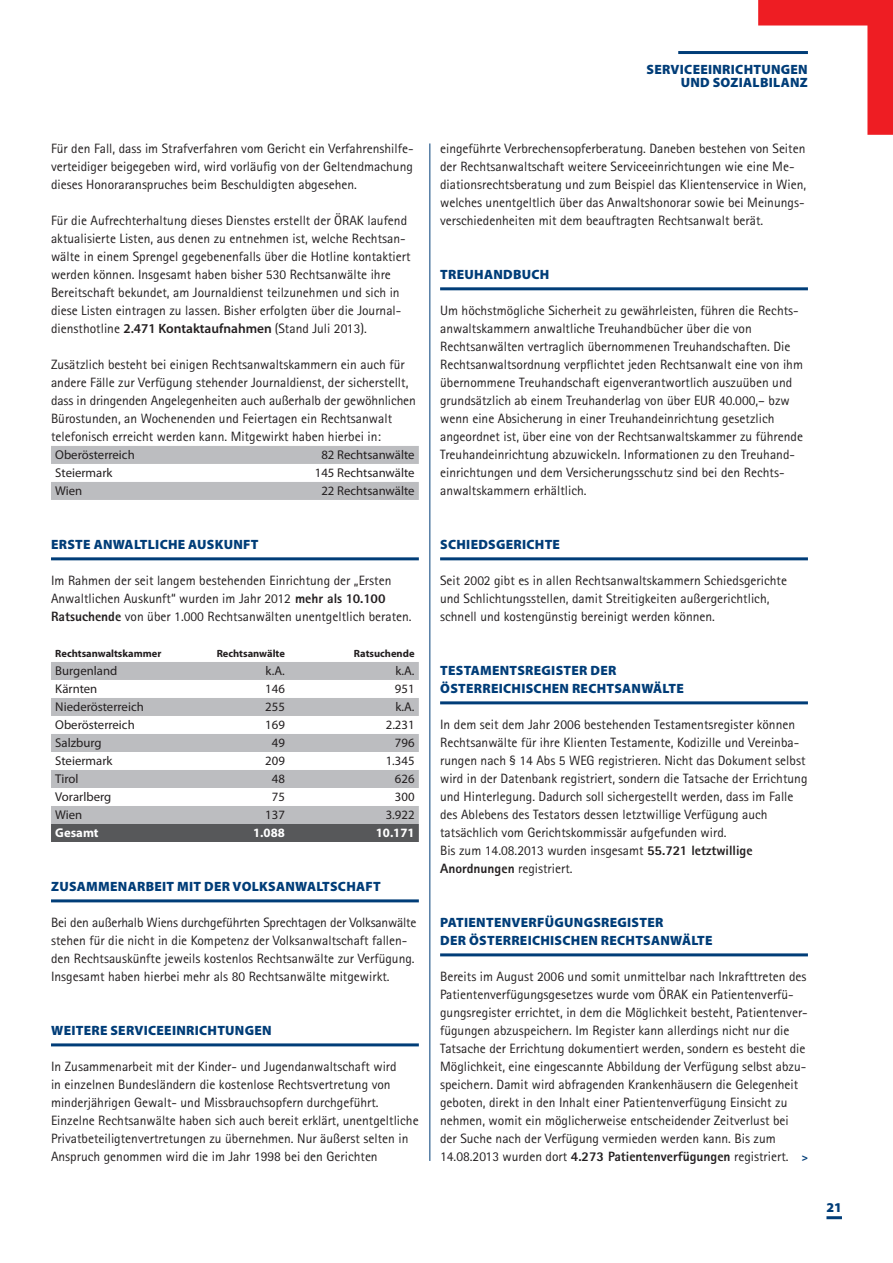
<style>
.page{position:relative;width:893px;height:1263px;background:#fff}
.page>*{position:absolute;margin:0;border:0;box-sizing:border-box;transform-origin:0 0}
.t1{font:13.5px/18px "Rotis Sans Serif";color:#231f20}
.t2{font:900 13.5px/18px "Myriad Pro";letter-spacing:.02em;color:#003d78}
.t3{font:12.75px "Myriad Pro";color:#231f20}
.t4{font:700 12.75px "Myriad Pro";color:#fff}
.t5{font:700 10.5px "Myriad Pro";color:#231f20}
.s1{font-family:"Myriad Pro";font-weight:600}
.s2{font-weight:800}
.s3{font-family:"Myriad Pro";font-weight:900;font-size:10.5px;color:#003d78}
</style>
<div class="page">
<svg style="left:758px;top:0;width:135px;height:135px"></svg>
<hr style="left:826px;top:1216px;width:16px;height:3px;background:#003d78">
<hr style="left:678px;top:51px;width:130px;height:3px;background:#003d78">
<div style="left:51px;top:446px;width:368px;height:18px;background:#bcbdc0"></div>
<div style="left:51px;top:482px;width:368px;height:18px;background:#bcbdc0"></div>
<hr style="left:51px;top:557px;width:368px;height:3px;background:#003d78">
<div style="left:51px;top:662px;width:368px;height:18px;background:#bcbdc0"></div>
<div style="left:51px;top:698px;width:368px;height:18px;background:#bcbdc0"></div>
<div style="left:51px;top:734px;width:368px;height:18px;background:#bcbdc0"></div>
<div style="left:51px;top:770px;width:368px;height:18px;background:#bcbdc0"></div>
<div style="left:51px;top:806px;width:368px;height:18px;background:#bcbdc0"></div>
<div style="left:51px;top:824px;width:368px;height:18px;background:#57585a"></div>
<hr style="left:51px;top:899px;width:368px;height:3px;background:#003d78">
<hr style="left:51px;top:1043px;width:368px;height:3px;background:#003d78">
<hr style="left:440px;top:287px;width:368px;height:3px;background:#003d78">
<hr style="left:440px;top:557px;width:368px;height:3px;background:#003d78">
<hr style="left:440px;top:701px;width:368px;height:3px;background:#003d78">
<hr style="left:440px;top:953px;width:368px;height:3px;background:#003d78">
<hr style="left:429px;top:143px;width:1px;height:1018px;background:#003d78">
<p class="t2" style="left:647px;top:62px;width:163px;line-height:13.5px;text-align:right">SERVICEEINRICHTUNGEN<br>UND SOZIALBILANZ</p>
<p class="t1" style="left:51px;top:139px;width:364px;text-align:justify">Für den Fall, dass im Strafverfahren vom Gericht ein Verfahrenshilfe&shy;verteidiger beigegeben wird, wird vorläufig von der Geltendmachung dieses Honoraranspruches beim Beschuldigten abgesehen.</p>
<p class="t1" style="left:51px;top:211px;width:361px">Für die Aufrechterhaltung dieses Dienstes erstellt der ÖRAK laufend aktualisierte Listen, aus denen zu entnehmen ist, welche Rechtsan&shy;wälte in einem Sprengel gegebenenfalls über die Hotline kontaktiert werden können. Insgesamt haben bisher 530 Rechtsanwälte ihre Bereitschaft bekundet, am Journaldienst teilzunehmen und sich in diese Listen eintragen zu lassen. Bisher erfolgten über die Journal&shy;diensthotline <span class="s1">2.471 Kontaktaufnahmen</span> (Stand Juli 2013).</p>
<p class="t1" style="left:51px;top:355px;width:366px">Zusätzlich besteht bei einigen Rechtsanwaltskammern ein auch für andere Fälle zur Verfügung stehender Journaldienst, der sicherstellt, dass in dringenden Angelegenheiten auch außerhalb der gewöhnlichen Bürostunden, an Wochenenden und Feiertagen ein Rechtsanwalt telefonisch erreicht werden kann. Mitgewirkt haben hierbei in:</p>
<p class="t3" style="left:55px;top:447px;width:81px">Oberösterreich</p>
<p class="t3" style="left:321px;top:447px;width:95px">82 Rechtsanwälte</p>
<p class="t3" style="left:55px;top:465px;width:59px">Steiermark</p>
<p class="t3" style="left:315px;top:465px;width:101px">145 Rechtsanwälte</p>
<p class="t3" style="left:55px;top:483px;width:29px">Wien</p>
<p class="t3" style="left:321px;top:483px;width:95px">22 Rechtsanwälte</p>
<p class="t2" style="left:51px;top:535px;width:206px">ERSTE ANWALTLICHE AUSKUNFT</p>
<p class="t1" style="left:51px;top:571px;width:362px">Im Rahmen der seit langem bestehenden Einrichtung der „Ersten<br>Anwaltlichen Auskunft“ wurden im Jahr 2012 <span class="s2">mehr als 10.100<br>Ratsuchende</span> von über 1.000 Rechtsanwälten unentgeltlich beraten.</p>
<p class="t5" style="left:55px;top:646px;width:108px">Rechtsanwaltskammer</p>
<p class="t5" style="left:217px;top:646px;width:70px">Rechtsanwälte</p>
<p class="t5" style="left:354px;top:646px;width:62px">Ratsuchende</p>
<p class="t3" style="left:55px;top:663px;width:64px">Burgenland</p>
<p class="t3" style="left:266px;top:663px;width:21px">k.A.</p>
<p class="t3" style="left:395px;top:663px;width:21px">k.A.</p>
<p class="t3" style="left:55px;top:681px;width:44px">Kärnten</p>
<p class="t3" style="left:265px;top:681px;width:21px">146</p>
<p class="t3" style="left:395px;top:681px;width:21px">951</p>
<p class="t3" style="left:55px;top:699px;width:90px">Niederösterreich</p>
<p class="t3" style="left:265px;top:699px;width:21px">255</p>
<p class="t3" style="left:395px;top:699px;width:21px">k.A.</p>
<p class="t3" style="left:55px;top:717px;width:81px">Oberösterreich</p>
<p class="t3" style="left:265px;top:717px;width:21px">169</p>
<p class="t3" style="left:386px;top:717px;width:30px">2.231</p>
<p class="t3" style="left:55px;top:735px;width:48px">Salzburg</p>
<p class="t3" style="left:272px;top:735px;width:15px">49</p>
<p class="t3" style="left:395px;top:735px;width:21px">796</p>
<p class="t3" style="left:55px;top:753px;width:59px">Steiermark</p>
<p class="t3" style="left:265px;top:753px;width:21px">209</p>
<p class="t3" style="left:386px;top:753px;width:30px">1.345</p>
<p class="t3" style="left:55px;top:771px;width:25px">Tirol</p>
<p class="t3" style="left:272px;top:771px;width:15px">48</p>
<p class="t3" style="left:395px;top:771px;width:21px">626</p>
<p class="t3" style="left:55px;top:789px;width:58px">Vorarlberg</p>
<p class="t3" style="left:272px;top:789px;width:15px">75</p>
<p class="t3" style="left:395px;top:789px;width:21px">300</p>
<p class="t3" style="left:55px;top:807px;width:29px">Wien</p>
<p class="t3" style="left:265px;top:807px;width:21px">137</p>
<p class="t3" style="left:386px;top:807px;width:30px">3.922</p>
<p class="t4" style="left:55px;top:824px;width:45px">Gesamt</p>
<p class="t4" style="left:253px;top:824px;width:33px">1.088</p>
<p class="t4" style="left:376px;top:824px;width:40px">10.171</p>
<p class="t2" style="left:51px;top:877px;width:329px">ZUSAMMENARBEIT MIT DER VOLKSANWALTSCHAFT</p>
<p class="t1" style="left:51px;top:913px;width:367px">Bei den außerhalb Wiens durchgeführten Sprechtagen der Volksanwälte stehen für die nicht in die Kompetenz der Volksanwaltschaft fallen&shy;den Rechtsauskünfte jeweils kostenlos Rechtsanwälte zur Verfügung.<br>Insgesamt haben hierbei mehr als 80 Rechtsanwälte mitgewirkt.</p>
<p class="t2" style="left:51px;top:1021px;width:222px">WEITERE SERVICEEINRICHTUNGEN</p>
<p class="t1" style="left:51px;top:1057px;width:369px">In Zusammenarbeit mit der Kinder- und Jugendanwaltschaft wird<br>in einzelnen Bundesländern die kostenlose Rechtsvertretung von minderjährigen Gewalt- und Missbrauchsopfern durchgeführt.<br>Einzelne Rechtsanwälte haben sich auch bereit erklärt, unentgeltliche Privatbeteiligtenvertretungen zu übernehmen. Nur äußerst selten in Anspruch genommen wird die im Jahr 1998 bei den Gerichten</p>
<p class="t1" style="left:440px;top:139px;width:368px">eingeführte Verbrechensopferberatung. Daneben bestehen von Seiten der Rechtsanwaltschaft weitere Serviceeinrichtungen wie eine Me&shy;diationsrechtsberatung und zum Beispiel das Klientenservice in Wien, welches unentgeltlich über das Anwaltshonorar sowie bei Meinungs&shy;verschiedenheiten mit dem beauftragten Rechtsanwalt berät.</p>
<p class="t2" style="left:440px;top:265px;width:111px">TREUHANDBUCH</p>
<p class="t1" style="left:440px;top:301px;width:364px">Um höchstmögliche Sicherheit zu gewährleisten, führen die Rechts&shy;anwaltskammern anwaltliche Treuhandbücher über die von Rechtsanwälten vertraglich übernommenen Treuhandschaften. Die Rechtsanwaltsordnung verpflichtet jeden Rechtsanwalt eine von ihm übernommene Treuhandschaft eigenverantwortlich auszuüben und grundsätzlich ab einem Treuhanderlag von über EUR 40.000,– bzw wenn eine Absicherung in einer Treuhandeinrichtung gesetzlich angeordnet ist, über eine von der Rechtsanwaltskammer zu führende Treuhandeinrichtung abzuwickeln. Informationen zu den Treuhand&shy;einrichtungen und dem Versicherungsschutz sind bei den Rechts&shy;anwaltskammern erhältlich.</p>
<p class="t2" style="left:440px;top:535px;width:121px">SCHIEDSGERICHTE</p>
<p class="t1" style="left:440px;top:571px;width:348px">Seit 2002 gibt es in allen Rechtsanwaltskammern Schiedsgerichte und Schlichtungsstellen, damit Streitigkeiten außergerichtlich, schnell und kostengünstig bereinigt werden können.</p>
<p class="t2" style="left:440px;top:661px;width:245px">TESTAMENTSREGISTER DER<br>ÖSTERREICHISCHEN RECHTSANWÄLTE</p>
<p class="t1" style="left:440px;top:715px;width:369px">In dem seit dem Jahr 2006 bestehenden Testamentsregister können Rechtsanwälte für ihre Klienten Testamente, Kodizille und Vereinba&shy;rungen nach § 14 Abs 5 WEG registrieren. Nicht das Dokument selbst wird in der Datenbank registriert, sondern die Tatsache der Errichtung und Hinterlegung. Dadurch soll sichergestellt werden, dass im Falle des Ablebens des Testators dessen letztwillige Verfügung auch tatsächlich vom Gerichtskommissär aufgefunden wird.<br>Bis zum 14.08.2013 wurden insgesamt <span class="s2">55.721 letztwillige Anordnungen</span> registriert.</p>
<p class="t2" style="left:440px;top:913px;width:274px">PATIENTENVERFÜGUNGSREGISTER<br>DER ÖSTERREICHISCHEN RECHTSANWÄLTE</p>
<p class="t1" style="left:440px;top:967px;width:369px">Bereits im August 2006 und somit unmittelbar nach Inkrafttreten des Patientenverfügungsgesetzes wurde vom ÖRAK ein Patientenverfü&shy;gungsregister errichtet, in dem die Möglichkeit besteht, Patientenver&shy;fügungen abzuspeichern. Im Register kann allerdings nicht nur die Tatsache der Errichtung dokumentiert werden, sondern es besteht die Möglichkeit, eine eingescannte Abbildung der Verfügung selbst abzu&shy;speichern. Damit wird abfragenden Krankenhäusern die Gelegenheit geboten, direkt in den Inhalt einer Patientenverfügung Einsicht zu nehmen, womit ein möglicherweise entscheidender Zeitverlust bei der Suche nach der Verfügung vermieden werden kann. Bis zum 14.08.2013 wurden dort <span class="s2">4.273 Patientenverfügungen</span> registriert. <span class="s3">&gt;</span></p>
<p class="t2" style="left:826px;top:1198px;width:17px">21</p>
</div>
